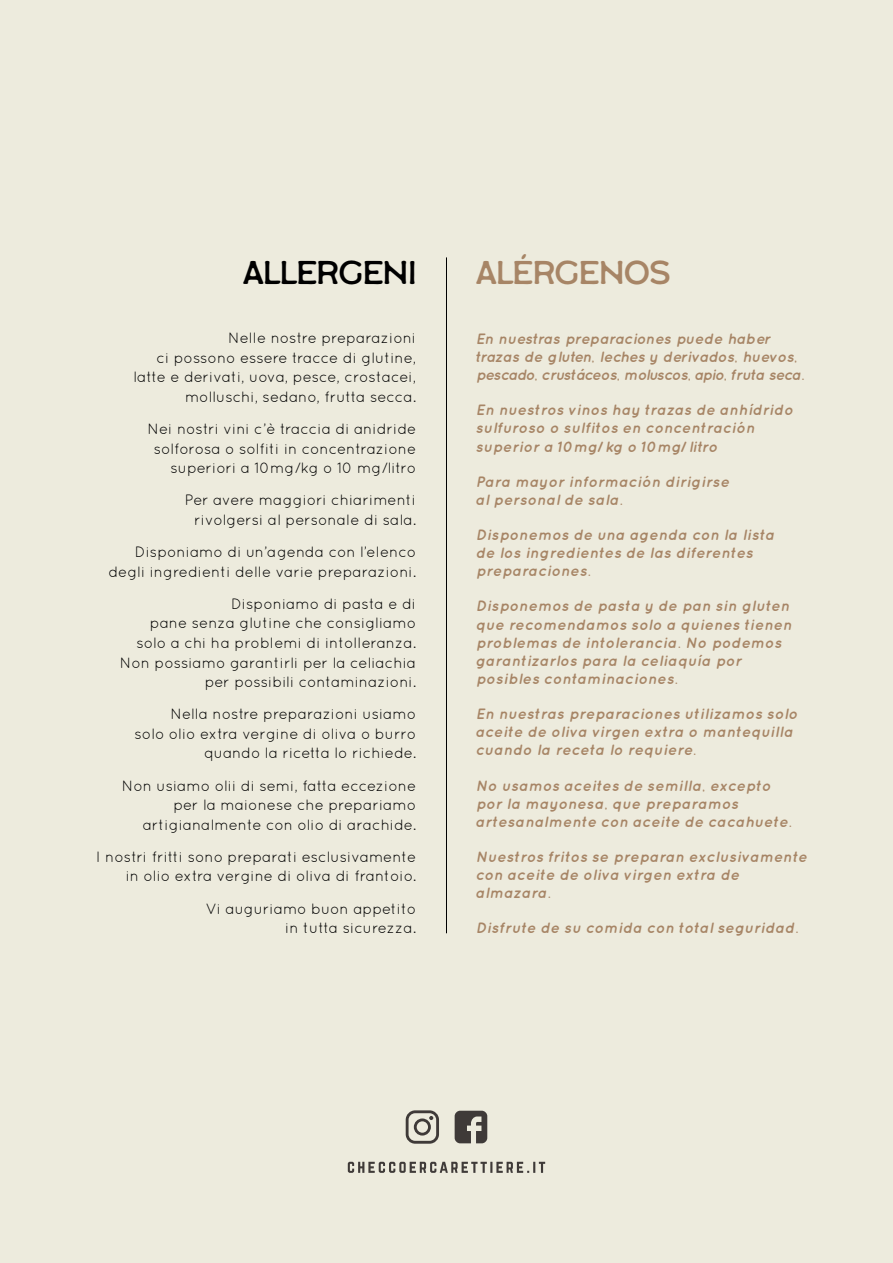
<style>
.page{position:relative;width:893px;height:1263px;background:#edebdd}
.page>*{position:absolute;margin:0;border:0;box-sizing:border-box;transform-origin:0 0}
.t1{font:33px "Labor Union Small";letter-spacing:-.01em;color:#000}
.t2{font:33px "Labor Union Small";letter-spacing:-.01em;color:#a78566}
.t3{font:15px/19.5px "Quicksand";color:#000;text-align:right}
.t4{font:italic 700 15px/18.1px "Quicksand";letter-spacing:.01em;color:#a78566}
.t5{font:italic 700 15px/18.1px "Quicksand";letter-spacing:-.03em;color:#a78566}
</style>
<div class="page">
<svg style="left:348px;top:1162px;width:197px;height:11px"></svg>
<svg style="left:406px;top:1110px;width:33px;height:34px"></svg>
<svg style="left:455px;top:1111px;width:32px;height:32px"></svg>
<hr style="left:446px;top:257px;width:1px;height:676px;background:#000">
<h1 class="t1" style="left:243px;top:252px;width:175px">ALLERGENI</h1>
<p class="t3" style="left:133px;top:328px;width:284px">Nelle nostre preparazioni<br>ci possono essere tracce di glutine, latte e derivati, uova, pesce, crostacei, molluschi, sedano, frutta secca.</p>
<p class="t3" style="left:148px;top:419px;width:270px">Nei nostri vini c’è traccia di anidride solforosa o solfiti in concentrazione superiori a 10mg/kg o 10 mg/litro</p>
<p class="t3" style="left:185px;top:490px;width:233px">Per avere maggiori chiarimenti rivolgersi al personale di sala.</p>
<p class="t3" style="left:109px;top:542px;width:309px">Disponiamo di un’agenda con l’elenco degli ingredienti delle varie preparazioni.</p>
<p class="t3" style="left:120px;top:594px;width:298px">Disponiamo di pasta e di<br>pane senza glutine che consigliamo solo a chi ha problemi di intolleranza.<br>Non possiamo garantirli per la celiachia per possibili contaminazioni.</p>
<p class="t3" style="left:135px;top:704px;width:283px">Nella nostre preparazioni usiamo<br>solo olio extra vergine di oliva o burro quando la ricetta lo richiede.</p>
<p class="t3" style="left:122px;top:775px;width:296px">Non usiamo olii di semi, fatta eccezione per la maionese che prepariamo artigianalmente con olio di arachide.</p>
<p class="t3" style="left:96px;top:847px;width:321px">I nostri fritti sono preparati esclusivamente in olio extra vergine di oliva di frantoio.</p>
<p class="t3" style="left:206px;top:898px;width:212px">Vi auguriamo buon appetito in tutta sicurezza.</p>
<h1 class="t2" style="left:476px;top:252px;width:196px">ALÉRGENOS</h1>
<p class="t5" style="left:476px;top:329px;width:330px">En nuestras preparaciones puede haber trazas de gluten, leches y derivados, huevos, pescado, crustáceos, moluscos, apio, fruta seca.</p>
<p class="t4" style="left:476px;top:401px;width:319px">En nuestros vinos hay trazas de anhídrido sulfuroso o sulfitos en concentración superior a 10mg/kg o 10mg/litro</p>
<p class="t4" style="left:476px;top:472px;width:255px">Para mayor información dirigirse al personal de sala.</p>
<p class="t4" style="left:476px;top:525px;width:301px">Disponemos de una agenda con la lista de los ingredientes de las diferentes preparaciones.</p>
<p class="t4" style="left:476px;top:597px;width:318px">Disponemos de pasta y de pan sin gluten que recomendamos solo a quienes tienen problemas de intolerancia. No podemos garantizarlos para la celiaquía por posibles contaminaciones.</p>
<p class="t4" style="left:476px;top:704px;width:324px">En nuestras preparaciones utilizamos solo aceite de oliva virgen extra o mantequilla cuando la receta lo requiere.</p>
<p class="t4" style="left:476px;top:776px;width:318px">No usamos aceites de semilla, excepto por la mayonesa, que preparamos artesanalmente con aceite de cacahuete.</p>
<p class="t4" style="left:476px;top:847px;width:333px">Nuestros fritos se preparan exclusivamente con aceite de oliva virgen extra de almazara.</p>
<p class="t4" style="left:476px;top:919px;width:324px">Disfrute de su comida con total seguridad.</p>
</div>
